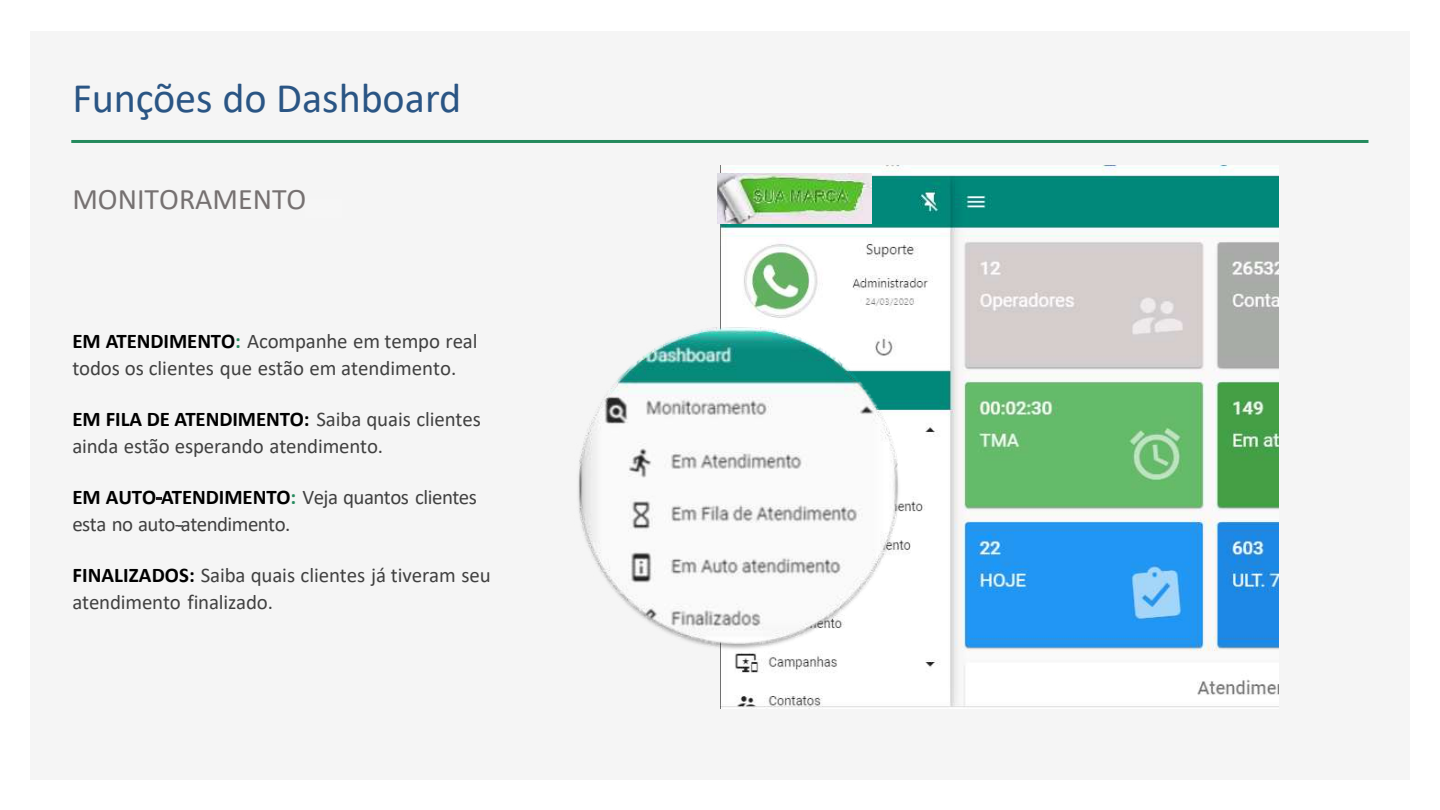
<style>
.page{position:relative;width:1440px;height:810px;background:#fff}
.page>*{position:absolute;margin:0;border:0;box-sizing:border-box;transform-origin:0 0}
.t1{font:42.15px "Calibri";color:#2a5584}
.t2{font:29.85px "Calibri";color:#767171}
.t3{font:20.85px/27px "Calibri";letter-spacing:-.01em;color:#404040}
.s1{font-weight:700;color:#000}
.s2{font-weight:700;color:#248a5d}
</style>
<div class="page">
<div style="left:30px;top:31px;width:1380px;height:748px;background:#f5f5f5"></div>
<hr style="left:71px;top:140px;width:1297px;height:3px;background:#248a5d">
<img style="left:720px;top:166px;width:558px;height:542px">
<img style="left:578px;top:325px;width:324px;height:328px">
<img style="left:718px;top:173px;width:153px;height:51px">
<h1 class="t1" style="left:72px;top:69px;width:390px">Funções do Dashboard</h1>
<h2 class="t2" style="left:72px;top:179px;width:258px">MONITORAMENTO...</h2>
<p class="t3" style="left:72px;top:327px;width:407px"><span class="s1">EM ATENDIMENTO</span><span class="s2">:</span> Acompanhe em tempo real todos os clientes que estão em atendimento.</p>
<p class="t3" style="left:72px;top:405px;width:410px"><span class="s1">EM FILA DE ATENDIMENTO:</span> Saiba quais clientes ainda estão esperando atendimento.</p>
<p class="t3" style="left:72px;top:483px;width:406px"><span class="s1">EM AUTO ATENDIMENTO</span><span class="s2">:</span> Veja quantos clientes esta no auto-atendimento.</p>
<p class="t3" style="left:72px;top:561px;width:420px"><span class="s1">FINALIZADOS:</span> Saiba quais clientes já tiveram seu atendimento finalizado.</p>
</div>
